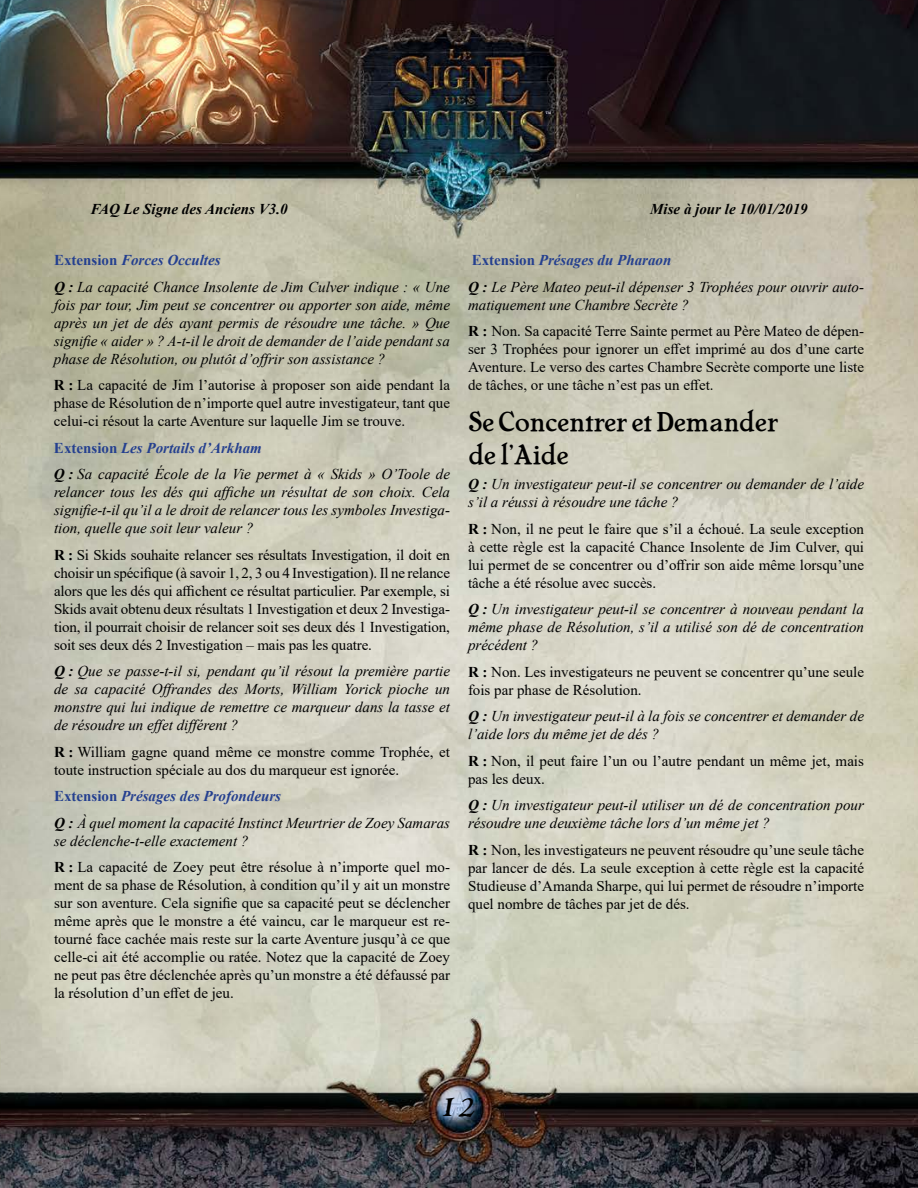
<style>
.page{position:relative;width:918px;height:1188px;background:#fff}
.page>*{position:absolute;margin:0;border:0;box-sizing:border-box;transform-origin:0 0}
.t1{font:italic 500 34.5px "Ringbearer";color:#000}
.t2{font:27px/32.4px "Cheboygan";color:#000}
.t3{font:15px/18px "Times New Roman";color:#000;text-align:justify}
.t4{font:italic 15px/18px "Times New Roman";color:#000}
.t5{font:italic 700 15px "Times New Roman";color:#000}
.t6{font:3px "Dominican";color:#fff}
.s1{font-weight:700;font-style:normal;color:#25408f}
.s2{font-weight:700;color:#25408f}
.s3{font-weight:700}
.s4{font-style:italic}
</style>
<div class="page">
<img style="left:0;top:0;width:918px;height:1188px">
<p class="t6" style="left:546px;top:111px;width:7px">TM</p>
<p class="t5" style="left:90px;top:199px;width:199px">FAQ Le Signe des Anciens V3.0</p>
<p class="t5" style="left:650px;top:199px;width:159px">Mise à jour le 10/01/2019</p>
<p class="t4" style="left:54px;top:247px;width:397px;line-height:26.5px"><span class="s1">Extension</span> <span class="s2">Forces Occultes<br></span><span class="s3">Q :</span> La capacité Chance Insolente de Jim Culver indique : « Une</p>
<p class="t4" style="left:54px;top:295px;width:398px;text-align:justify">fois par tour, Jim peut se concentrer ou apporter son aide, même après un jet de dés ayant permis de résoudre une tâche. » Que signifie « aider » ? A-t-il le droit de demander de l’aide pendant sa phase de Résolution, ou plutôt d’offrir son assistance ?</p>
<p class="t3" style="left:54px;top:376px;width:398px"><span class="s3">R :</span> La capacité de Jim l’autorise à proposer son aide pendant la phase de Résolution de n’importe quel autre investigateur, tant que celui-ci résout la carte Aventure sur laquelle Jim se trouve.</p>
<p class="t4" style="left:54px;top:434px;width:398px;line-height:26.5px"><span class="s1">Extension</span> <span class="s2">Les Portails d’Arkham<br></span><span class="s3">Q :</span> Sa capacité École de la Vie permet à « Skids » O’Toole de</p>
<p class="t4" style="left:54px;top:483px;width:398px;text-align:justify">relancer tous les dés qui affiche un résultat de son choix. Cela signifie-t-il qu’il a le droit de relancer tous les symboles Investiga&shy;tion, quelle que soit leur valeur ?</p>
<p class="t3" style="left:54px;top:545px;width:398px"><span class="s3">R :</span> Si Skids souhaite relancer ses résultats Investigation, il doit en choisir un spécifique (à savoir 1, 2, 3 ou 4 Investigation). Il ne relance alors que les dés qui affichent ce résultat particulier. Par exemple, si Skids avait obtenu deux résultats 1 Investigation et deux 2 Investiga&shy;tion, il pourrait choisir de relancer soit ses deux dés 1 Investigation, soit ses deux dés 2 Investigation – mais pas les quatre.</p>
<p class="t4" style="left:54px;top:662px;width:398px;text-align:justify"><span class="s3">Q :</span> Que se passe-t-il si, pendant qu’il résout la première partie de sa capacité Offrandes des Morts, William Yorick pioche un monstre qui lui indique de remettre ce marqueur dans la tasse et de résoudre un effet différent ?</p>
<p class="t3" style="left:54px;top:742px;width:398px"><span class="s3">R :</span> William gagne quand même ce monstre comme Trophée, et toute instruction spéciale au dos du marqueur est ignorée.</p>
<p class="t4" style="left:54px;top:783px;width:397px;line-height:26.5px"><span class="s1">Extension</span> <span class="s2">Présages des Profondeurs<br></span><span class="s3">Q :</span> À quel moment la capacité Instinct Meurtrier de Zoey Samaras</p>
<p class="t3" style="left:54px;top:827px;width:398px;line-height:26.5px"><span class="s4">se déclenche-t-elle exactement ?<br></span><span class="s3">R :</span> La capacité de Zoey peut être résolue à n’importe quel mo-</p>
<p class="t3" style="left:54px;top:876px;width:398px">ment de sa phase de Résolution, à condition qu’il y ait un monstre sur son aventure. Cela signifie que sa capacité peut se déclencher même après que le monstre a été vaincu, car le marqueur est re&shy;tourné face cachée mais reste sur la carte Aventure jusqu’à ce que celle-ci ait été accomplie ou ratée. Notez que la capacité de Zoey ne peut pas être déclenchée après qu’un monstre a été défaussé par la résolution d’un effet de jeu.</p>
<p class="t4" style="left:468px;top:247px;width:398px;line-height:26.5px"><span class="s1">Extension</span> <span class="s2">Présages du Pharaon<br></span><span class="s3">Q :</span> Le Père Mateo peut-il dépenser 3 Trophées pour ouvrir auto-</p>
<p class="t3" style="left:468px;top:291px;width:398px;line-height:26.5px"><span class="s4">matiquement une Chambre Secrète ?<br></span><span class="s3">R :</span> Non. Sa capacité Terre Sainte permet au Père Mateo de dépen-</p>
<p class="t3" style="left:468px;top:340px;width:398px">ser 3 Trophées pour ignorer un effet imprimé au dos d’une carte Aventure. Le verso des cartes Chambre Secrète comporte une liste de tâches, or une tâche n’est pas un effet.</p>
<h2 class="t2" style="left:468px;top:405px;width:311px">Se Concentrer et Demander de l’Aide</h2>
<p class="t4" style="left:468px;top:475px;width:398px"><span class="s3">Q :</span> Un investigateur peut-il se concentrer ou demander de l’aide s’il a réussi à résoudre une tâche ?</p>
<p class="t3" style="left:468px;top:519px;width:398px"><span class="s3">R :</span> Non, il ne peut le faire que s’il a échoué. La seule exception à cette règle est la capacité Chance Insolente de Jim Culver, qui lui permet de se concentrer ou d’offrir son aide même lorsqu’une tâche a été résolue avec succès.</p>
<p class="t4" style="left:468px;top:600px;width:398px;text-align:justify"><span class="s3">Q :</span> Un investigateur peut-il se concentrer à nouveau pendant la même phase de Résolution, s’il a utilisé son dé de concentration précédent ?</p>
<p class="t3" style="left:468px;top:662px;width:398px"><span class="s3">R :</span> Non. Les investigateurs ne peuvent se concentrer qu’une seule fois par phase de Résolution.</p>
<p class="t4" style="left:468px;top:707px;width:398px"><span class="s3">Q :</span> Un investigateur peut-il à la fois se concentrer et demander de l’aide lors du même jet de dés ?</p>
<p class="t3" style="left:468px;top:751px;width:398px"><span class="s3">R :</span> Non, il peut faire l’un ou l’autre pendant un même jet, mais pas les deux.</p>
<p class="t4" style="left:468px;top:796px;width:397px"><span class="s3">Q :</span> Un investigateur peut-il utiliser un dé de concentration pour résoudre une deuxième tâche lors d’un même jet ?</p>
<p class="t3" style="left:468px;top:840px;width:398px"><span class="s3">R :</span> Non, les investigateurs ne peuvent résoudre qu’une seule tâche par lancer de dés. La seule exception à cette règle est la capacité Studieuse d’Amanda Sharpe, qui lui permet de résoudre n’importe quel nombre de tâches par jet de dés.</p>
<h1 class="t1" style="left:439px;top:1080px;width:47px">12</h1>
</div>
